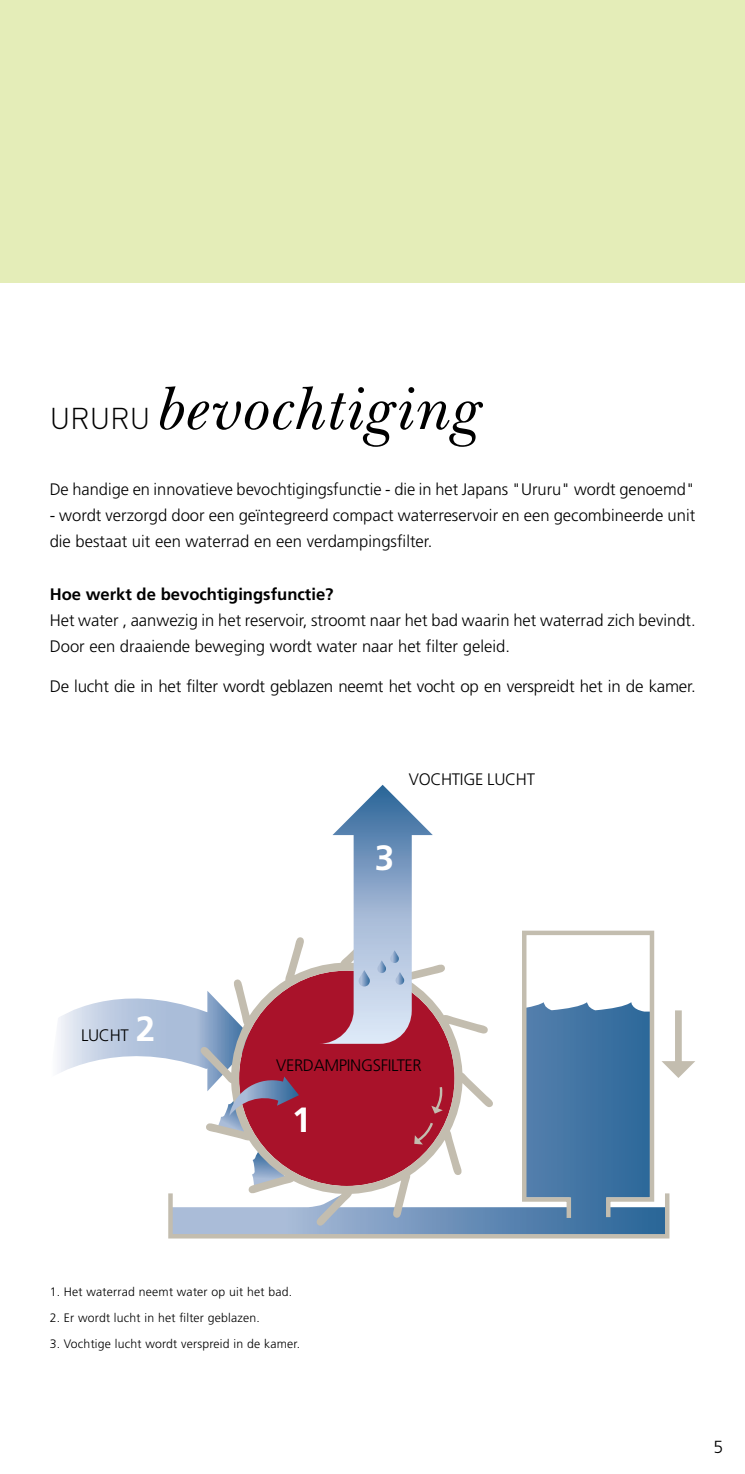
<style>
.page{position:relative;width:745px;height:1474px;background:#fff}
.page>*{position:absolute;margin:0;border:0;box-sizing:border-box;transform-origin:0 0}
.t1{font:italic 63px "New Baskerville ITC";letter-spacing:.01em;color:#000}
.t2{font:700 35px "Frutiger";color:#fff}
.t3{font:300 17.5px "Frutiger";color:#000}
.t4{font:300 16.62px/26.2px "Frutiger";color:#000}
.t5{font:700 16.62px "Frutiger";color:#000}
.t6{font:300 16.62px "Frutiger";letter-spacing:-.02em;color:#000}
.t7{font:300 12.25px "Frutiger";letter-spacing:.015em;color:#000}
.s1{font-family:"DIN";font-weight:300;font-style:normal;font-size:29.75px}
</style>
<div class="page">
<div style="left:0;top:0;width:744px;height:283px;background:#e4edb8"></div>
<svg style="left:173px;top:1101px;width:491px;height:132px"></svg>
<svg style="left:519px;top:930px;width:175px;height:292px"></svg>
<svg style="left:200px;top:937px;width:292px;height:288px"></svg>
<svg style="left:414px;top:1122px;width:18px;height:22px"></svg>
<svg style="left:431px;top:1087px;width:12px;height:26px"></svg>
<svg style="left:319px;top:784px;width:113px;height:259px"></svg>
<svg style="left:58px;top:978px;width:241px;height:155px"></svg>
<div style="left:168px;top:1191px;width:501px;height:47px;border:4px solid #c3bdaf"></div>
<h1 class="t1" style="left:50px;top:372px;width:432px"><span class="s1">URURU</span> bevochtiging</h1>
<p class="t4" style="left:50px;top:476px;width:646px">De handige en innovatieve bevochtigingsfunctie - die in het Japans "Ururu" wordt genoemd"</p>
<p class="t4" style="left:50px;top:502px;width:646px">- wordt verzorgd door een geïntegreerd compact waterreservoir en een gecombineerde unit die bestaat uit een waterrad en een verdampingsfilter.</p>
<p class="t5" style="left:50px;top:584px;width:285px">Hoe werkt de bevochtigingsfunctie?</p>
<p class="t4" style="left:50px;top:607px;width:647px">Het water , aanwezig in het reservoir, stroomt naar het bad waarin het waterrad zich bevindt.<br>Door een draaiende beweging wordt water naar het filter geleid.</p>
<p class="t4" style="left:50px;top:672px;width:647px">De lucht die in het filter wordt geblazen neemt het vocht op en verspreidt het in de kamer.</p>
<p class="t4" style="left:81px;top:1022px;width:49px">LUCHT</p>
<h2 class="t2" style="left:136px;top:1007px;width:21px">2</h2>
<p class="t6" style="left:408px;top:769px;width:127px">VOCHTIGE LUCHT</p>
<h2 class="t2" style="left:374px;top:837px;width:21px">3</h2>
<p class="t6" style="left:276px;top:1055px;width:147px">VERDAMPINGSFILTER</p>
<h2 class="t2" style="left:291px;top:1098px;width:21px">1</h2>
<p class="t7" style="left:50px;top:1284px;width:244px">1. Het waterrad neemt water op uit het bad.</p>
<p class="t7" style="left:50px;top:1310px;width:212px">2. Er wordt lucht in het filter geblazen.</p>
<p class="t7" style="left:50px;top:1336px;width:252px">3. Vochtige lucht wordt verspreid in de kamer.</p>
<p class="t3" style="left:713px;top:1436px;width:11px">5</p>
</div>
